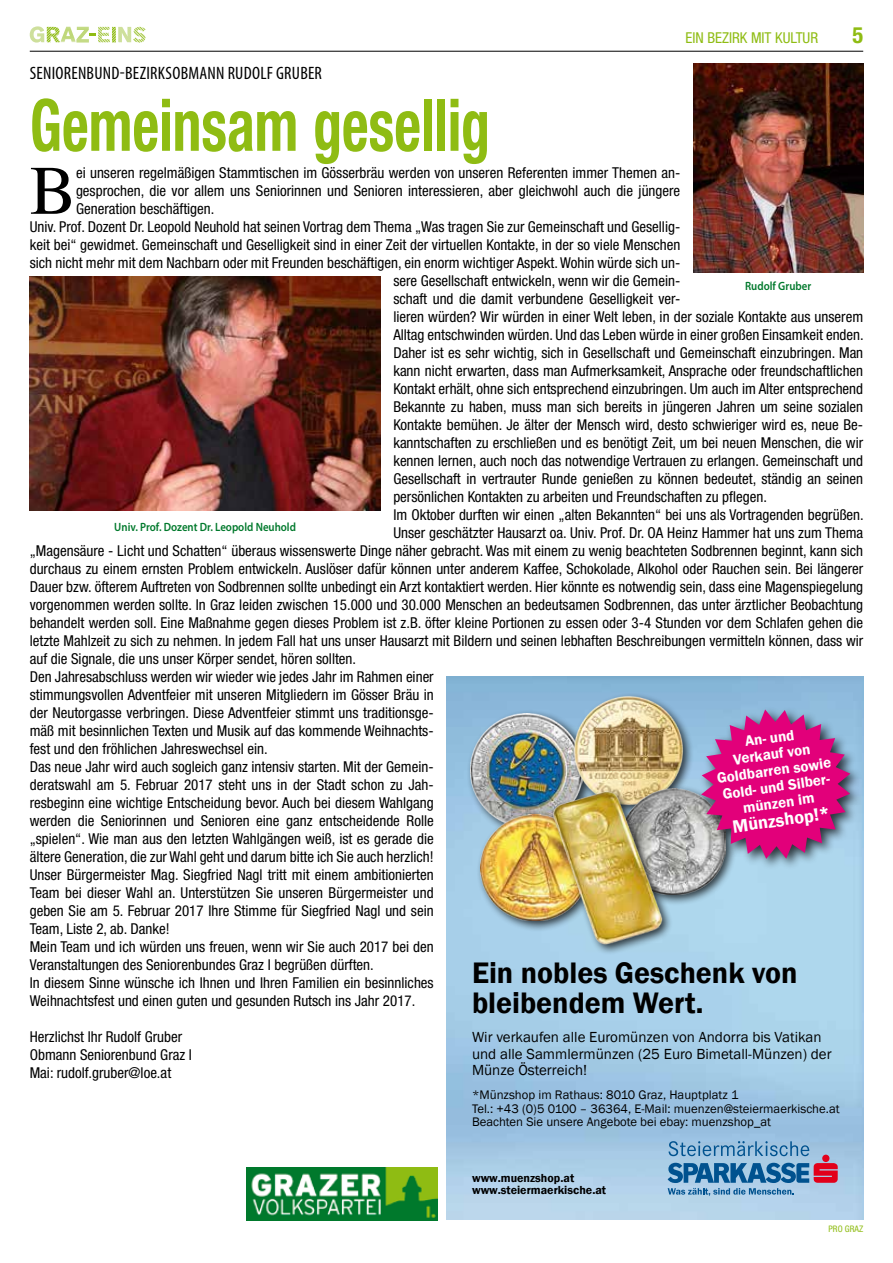
<style>
.page{position:relative;width:893px;height:1263px;background:#fff}
.page>*{position:absolute;margin:0;border:0;box-sizing:border-box;transform-origin:0 0}
.t1{font:700 condensed 72px "Helvetica Neue LT Std";color:#8fbc13;scale:.8 1}
.t2{font:69.45px "Times LT Std";color:#000}
.t3{font:600 30.45px/30.5px "Franklin Gothic";color:#000}
.t4{font:700 condensed 22.5px "Helvetica Neue LT Std";color:#8fbc13}
.t5{font:600 18.3px "Franklin Gothic";color:#fff}
.t6{font:condensed 18px "Myriad Pro";letter-spacing:.01em;color:#000}
.t7{font:600 15.15px/16.4px "Franklin Gothic";color:#fff;text-align:center}
.t8{font:condensed 15px/18px "Helvetica Neue LT Std";color:#000}
.t9{font:15px/16.5px "Franklin Gothic";color:#000}
.t10{font:condensed 15px "Helvetica Neue LT Std";color:#8fbc13}
.t11{font:12.75px/13.5px "Franklin Gothic";color:#000}
.t12{font:600 12px "Myriad Pro";color:#00792c;scale:.9 1}
.t13{font:600 12px/12px "Franklin Gothic";color:#000}
.t14{font:condensed 9px "Helvetica Neue LT Std";letter-spacing:.005em;color:#8fbc13}
</style>
<div class="page">
<hr style="left:30px;top:51px;width:833px;height:1px;background:#000">
<svg style="left:30px;top:26px;width:115px;height:17px"></svg>
<svg style="left:668px;top:1141px;width:170px;height:55px;background:#799cc1"></svg>
<div style="left:466px;top:709px;width:129px;height:130px;background:#000;opacity:.75"></div>
<img style="left:470px;top:713px;width:100px;height:113px">
<div style="left:570px;top:693px;width:124px;height:123px;background:#000;opacity:.75"></div>
<img style="left:571px;top:693px;width:113px;height:95px">
<div style="left:614px;top:785px;width:124px;height:121px;background:#000;opacity:.75"></div>
<img style="left:673px;top:788px;width:52px;height:106px">
<div style="left:476px;top:810px;width:125px;height:123px;background:#000;opacity:.75"></div>
<img style="left:480px;top:814px;width:67px;height:106px">
<div style="left:550px;top:788px;width:123px;height:168px;background:#000;opacity:.75"></div>
<img style="left:547px;top:790px;width:124px;height:158px">
<div style="left:698px;top:706px;width:164px;height:165px;background:#000;opacity:.75"></div>
<svg style="left:701px;top:709px;width:149px;height:150px;background:#c33a91"></svg>
<img style="left:693px;top:64px;width:170px;height:208px">
<img style="left:30px;top:276px;width:351px;height:234px">
<img style="left:247px;top:1168px;width:191px;height:52px">
<p class="t10" style="left:685px;top:29px;width:134px">EIN BEZIRK MIT KULTUR</p>
<h3 class="t4" style="left:852px;top:21px;width:12px">5</h3>
<p class="t6" style="left:30px;top:62px;width:294px">SENIORENBUND-BEZIRKSOBMANN RUDOLF GRUBER</p>
<h1 class="t1" style="left:30px;top:82px;width:577px">Gemeinsam gesellig</h1>
<h2 class="t2" style="left:30px;top:151px;width:48px">B</h2>
<p class="t8" style="left:76px;top:163px;width:606px">ei unseren regelmäßigen Stammtischen im Gösserbräu werden von unseren Referenten immer Themen an-</p>
<p class="t8" style="left:76px;top:181px;width:606px">gesprochen, die vor allem uns Seniorinnen und Senioren interessieren, aber gleichwohl auch die jüngere</p>
<p class="t8" style="left:76px;top:199px;width:140px">Generation beschäftigen.</p>
<p class="t8" style="left:30px;top:217px;width:652px">Univ. Prof. Dozent Dr. Leopold Neuhold hat seinen Vortrag dem Thema „Was tragen Sie zur Gemeinschaft und Gesellig-</p>
<p class="t8" style="left:30px;top:235px;width:652px">keit bei“ gewidmet. Gemeinschaft und Geselligkeit sind in einer Zeit der virtuellen Kontakte, in der so viele Menschen</p>
<p class="t8" style="left:30px;top:253px;width:652px">sich nicht mehr mit dem Nachbarn oder mit Freunden beschäftigen, ein enorm wichtiger Aspekt. Wohin würde sich un-</p>
<p class="t8" style="left:393px;top:271px;width:288px">sere Gesellschaft entwickeln, wenn wir die Gemein-</p>
<p class="t8" style="left:393px;top:289px;width:289px">schaft und die damit verbundene Geselligkeit ver-</p>
<p class="t8" style="left:393px;top:307px;width:471px">lieren würden? Wir würden in einer Welt leben, in der soziale Kontakte aus unserem</p>
<p class="t8" style="left:393px;top:325px;width:472px">Alltag entschwinden würden. Und das Leben würde in einer großen Einsamkeit enden.</p>
<p class="t8" style="left:393px;top:343px;width:471px">Daher ist es sehr wichtig, sich in Gesellschaft und Gemeinschaft einzubringen. Man</p>
<p class="t8" style="left:393px;top:361px;width:471px">kann nicht erwarten, dass man Aufmerksamkeit, Ansprache oder freundschaftlichen</p>
<p class="t8" style="left:393px;top:379px;width:471px">Kontakt erhält, ohne sich entsprechend einzubringen. Um auch im Alter entsprechend</p>
<p class="t8" style="left:393px;top:397px;width:471px">Bekannte zu haben, muss man sich bereits in jüngeren Jahren um seine sozialen</p>
<p class="t8" style="left:393px;top:415px;width:471px">Kontakte bemühen. Je älter der Mensch wird, desto schwieriger wird es, neue Be-</p>
<p class="t8" style="left:393px;top:433px;width:471px">kanntschaften zu erschließen und es benötigt Zeit, um bei neuen Menschen, die wir</p>
<p class="t8" style="left:393px;top:451px;width:471px">kennen lernen, auch noch das notwendige Vertrauen zu erlangen. Gemeinschaft und</p>
<p class="t8" style="left:393px;top:469px;width:471px">Gesellschaft in vertrauter Runde genießen zu können bedeutet, ständig an seinen</p>
<p class="t8" style="left:393px;top:487px;width:375px">persönlichen Kontakten zu arbeiten und Freundschaften zu pflegen.</p>
<p class="t8" style="left:393px;top:505px;width:472px">Im Oktober durften wir einen „alten Bekannten“ bei uns als Vortragenden begrüßen.</p>
<p class="t8" style="left:393px;top:523px;width:471px">Unser geschätzter Hausarzt oa. Univ. Prof. Dr. OA Heinz Hammer hat uns zum Thema</p>
<p class="t8" style="left:30px;top:541px;width:835px">„Magensäure - Licht und Schatten“ überaus wissenswerte Dinge näher gebracht. Was mit einem zu wenig beachteten Sodbrennen beginnt, kann sich</p>
<p class="t8" style="left:30px;top:559px;width:835px">durchaus zu einem ernsten Problem entwickeln. Auslöser dafür können unter anderem Kaffee, Schokolade, Alkohol oder Rauchen sein. Bei längerer</p>
<p class="t8" style="left:30px;top:577px;width:835px">Dauer bzw. öfterem Auftreten von Sodbrennen sollte unbedingt ein Arzt kontaktiert werden. Hier könnte es notwendig sein, dass eine Magenspiegelung</p>
<p class="t8" style="left:30px;top:595px;width:835px">vorgenommen werden sollte. In Graz leiden zwischen 15.000 und 30.000 Menschen an bedeutsamen Sodbrennen, das unter ärztlicher Beobachtung</p>
<p class="t8" style="left:30px;top:613px;width:835px">behandelt werden soll. Eine Maßnahme gegen dieses Problem ist z.B. öfter kleine Portionen zu essen oder 3-4 Stunden vor dem Schlafen gehen die</p>
<p class="t8" style="left:30px;top:631px;width:835px">letzte Mahlzeit zu sich zu nehmen. In jedem Fall hat uns unser Hausarzt mit Bildern und seinen lebhaften Beschreibungen vermitteln können, dass wir</p>
<p class="t8" style="left:30px;top:649px;width:328px">auf die Signale, die uns unser Körper sendet, hören sollten.</p>
<p class="t8" style="left:30px;top:667px;width:405px">Den Jahresabschluss werden wir wieder wie jedes Jahr im Rahmen einer</p>
<p class="t8" style="left:30px;top:685px;width:405px">stimmungsvollen Adventfeier mit unseren Mitgliedern im Gösser Bräu in</p>
<p class="t8" style="left:30px;top:703px;width:405px">der Neutorgasse verbringen. Diese Adventfeier stimmt uns traditionsge-</p>
<p class="t8" style="left:30px;top:721px;width:405px">mäß mit besinnlichen Texten und Musik auf das kommende Weihnachts-</p>
<p class="t8" style="left:30px;top:739px;width:240px">fest und den fröhlichen Jahreswechsel ein.</p>
<p class="t8" style="left:30px;top:757px;width:405px">Das neue Jahr wird auch sogleich ganz intensiv starten. Mit der Gemein-</p>
<p class="t8" style="left:30px;top:775px;width:405px">deratswahl am 5. Februar 2017 steht uns in der Stadt schon zu Jah-</p>
<p class="t8" style="left:30px;top:793px;width:405px">resbeginn eine wichtige Entscheidung bevor. Auch bei diesem Wahlgang</p>
<p class="t8" style="left:30px;top:811px;width:405px">werden die Seniorinnen und Senioren eine ganz entscheidende Rolle</p>
<p class="t8" style="left:30px;top:829px;width:405px">„spielen“. Wie man aus den letzten Wahlgängen weiß, ist es gerade die</p>
<p class="t8" style="left:30px;top:847px;width:406px">ältere Generation, die zur Wahl geht und darum bitte ich Sie auch herzlich!</p>
<p class="t8" style="left:30px;top:865px;width:405px">Unser Bürgermeister Mag. Siegfried Nagl tritt mit einem ambitionierten</p>
<p class="t8" style="left:30px;top:883px;width:405px">Team bei dieser Wahl an. Unterstützen Sie unseren Bürgermeister und</p>
<p class="t8" style="left:30px;top:901px;width:405px">geben Sie am 5. Februar 2017 Ihre Stimme für Siegfried Nagl und sein</p>
<p class="t8" style="left:30px;top:919px;width:141px">Team, Liste 2, ab. Danke!</p>
<p class="t8" style="left:30px;top:937px;width:405px">Mein Team und ich würden uns freuen, wenn wir Sie auch 2017 bei den</p>
<p class="t8" style="left:30px;top:955px;width:345px">Veranstaltungen des Seniorenbundes Graz I begrüßen dürften.</p>
<p class="t8" style="left:30px;top:973px;width:405px">In diesem Sinne wünsche ich Ihnen und Ihren Familien ein besinnliches</p>
<p class="t8" style="left:30px;top:991px;width:387px">Weihnachtsfest und einen guten und gesunden Rutsch ins Jahr 2017.</p>
<p class="t8" style="left:30px;top:1027px;width:164px">Herzlichst Ihr Rudolf Gruber<br>Obmann Seniorenbund Graz I<br>Mai: rudolf.gruber@loe.at</p>
<p class="t12" style="left:745px;top:278px;width:75px">Rudolf Gruber</p>
<p class="t12" style="left:114px;top:519px;width:203px">Univ. Prof. Dozent Dr. Leopold Neuhold</p>
<p class="t7" style="left:712px;top:738px;width:117px;rotate:-8deg">An- und<br>Verkauf von<br>Goldbarren sowie<br>Gold- und Silber&shy;münzen im</p>
<p class="t5" style="left:731px;top:815px;width:100px;rotate:-8deg">Münzshop!*</p>
<h3 class="t3" style="left:472px;top:958px;width:327px">Ein nobles Geschenk von bleibendem Wert.</h3>
<p class="t9" style="left:472px;top:1029px;width:361px">Wir verkaufen alle Euromünzen von Andorra bis Vatikan und alle Sammlermünzen (25 Euro Bimetall-Münzen) der<br>Münze Österreich!</p>
<p class="t11" style="left:472px;top:1089px;width:369px">*Münzshop im Rathaus: 8010 Graz, Hauptplatz 1<br>Tel.: +43 (0)5 0100 – 36364, E-Mail: muenzen@steiermaerkische.at<br>Beachten Sie unsere Angebote bei ebay: muenzshop_at</p>
<p class="t13" style="left:472px;top:1172px;width:136px">www.muenzshop.at www.steiermaerkische.at</p>
<p class="t14" style="left:828px;top:1224px;width:36px">PRO GRAZ</p>
</div>
